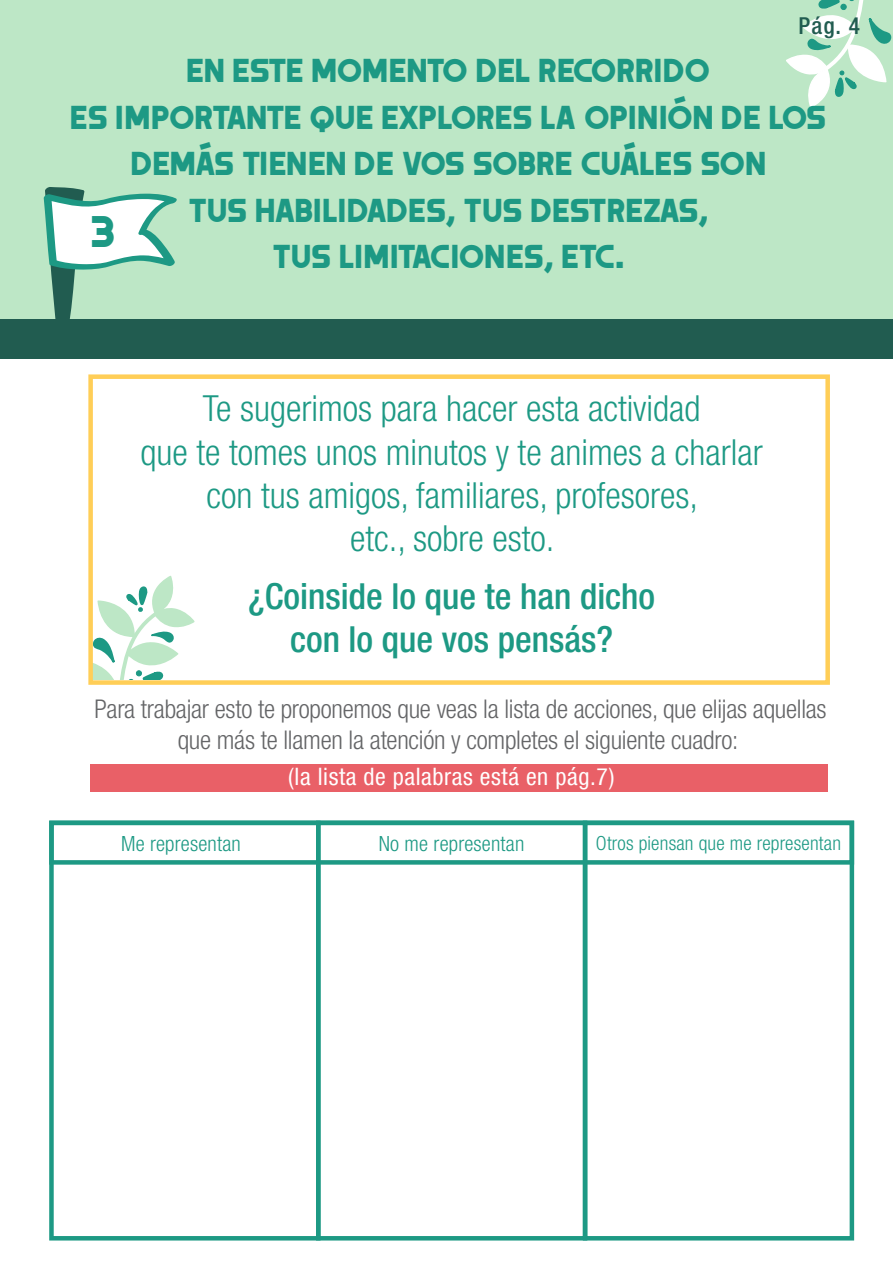
<style>
.page{position:relative;width:893px;height:1263px;background:#fff}
.page>*{position:absolute;margin:0;border:0;box-sizing:border-box;transform-origin:0 0}
.t1{font:42.15px "Trender";color:#1d9984}
.t2{font:300 condensed 36px/43.2px "Helvetica Neue LT Com";color:#1d9984;text-align:center}
.t3{font:500 condensed 36px/43.2px "Helvetica Neue LT Com";color:#1d9984;text-align:center}
.t4{font:31.5px/46.5px "Trender";color:#1d9984;text-align:center}
.t5{font:300 condensed 25.8px/31px "Helvetica Neue LT Com";letter-spacing:-.01em;color:#646567;text-align:center}
.t6{font:condensed 24px "Helvetica Neue LT Com";letter-spacing:.025em;color:#fff}
.t7{font:500 condensed 23.4px "Helvetica Neue LT Com";color:#215c50}
.t8{font:300 condensed 21px "Helvetica Neue LT Com";letter-spacing:.01em;color:#1d9984}
.t9{font:300 condensed 19.5px "Helvetica Neue LT Com";letter-spacing:.01em;color:#1d9984}
</style>
<div class="page">
<div style="left:0;top:0;width:893px;height:319px;background:#bde7c6"></div>
<svg style="left:44px;top:187px;width:133px;height:132px"></svg>
<div style="left:1px;top:319px;width:892px;height:40px;background:#215c50"></div>
<svg style="left:786px;top:0;width:106px;height:108px"></svg>
<svg style="left:93px;top:575px;width:102px;height:105px"></svg>
<div style="left:88px;top:374px;width:742px;height:311px;border:4px solid #ffce57"></div>
<div style="left:91px;top:764px;width:737px;height:27px;background:#e96067"></div>
<div style="left:49px;top:821px;width:271px;height:419px;border:4px solid #1d9984"></div>
<div style="left:316px;top:821px;width:271px;height:419px;border:4px solid #1d9984"></div>
<div style="left:583px;top:821px;width:271px;height:419px;border:4px solid #1d9984"></div>
<div style="left:49px;top:821px;width:805px;height:44px;border:4px solid #1d9984"></div>
<p class="t7" style="left:798px;top:12px;width:63px">Pág. 4</p>
<p class="t4" style="left:70px;top:46px;width:758px">EN ESTE MOMENTO DEL RECORRIDO<br>ES IMPORTANTE QUE EXPLORES LA OPINIÓN DE LOS DEMÁS TIENEN DE VOS SOBRE CUÁLES SON<br>TUS HABILIDADES, TUS DESTREZAS,<br>TUS LIMITACIONES, ETC.</p>
<h1 class="t1" style="left:91px;top:203px;width:27px">3</h1>
<p class="t2" style="left:140px;top:387px;width:624px">Te sugerimos para hacer esta actividad<br>que te tomes unos minutos y te animes a charlar con tus amigos, familiares, profesores,<br>etc., sobre esto.</p>
<p class="t3" style="left:248px;top:574px;width:408px">¿Coinside lo que te han dicho con lo que vos pensás?</p>
<p class="t5" style="left:94px;top:693px;width:734px">Para trabajar esto te proponemos que veas la lista de acciones, que elijas aquellas que más te llamen la atención y completes el siguiente cuadro:</p>
<p class="t6" style="left:288px;top:762px;width:328px">(la lista de palabras está en pág.7)</p>
<p class="t8" style="left:121px;top:831px;width:121px">Me representan</p>
<p class="t8" style="left:379px;top:831px;width:147px">No me representan</p>
<p class="t9" style="left:596px;top:832px;width:247px">Otros piensan que me representan</p>
</div>
